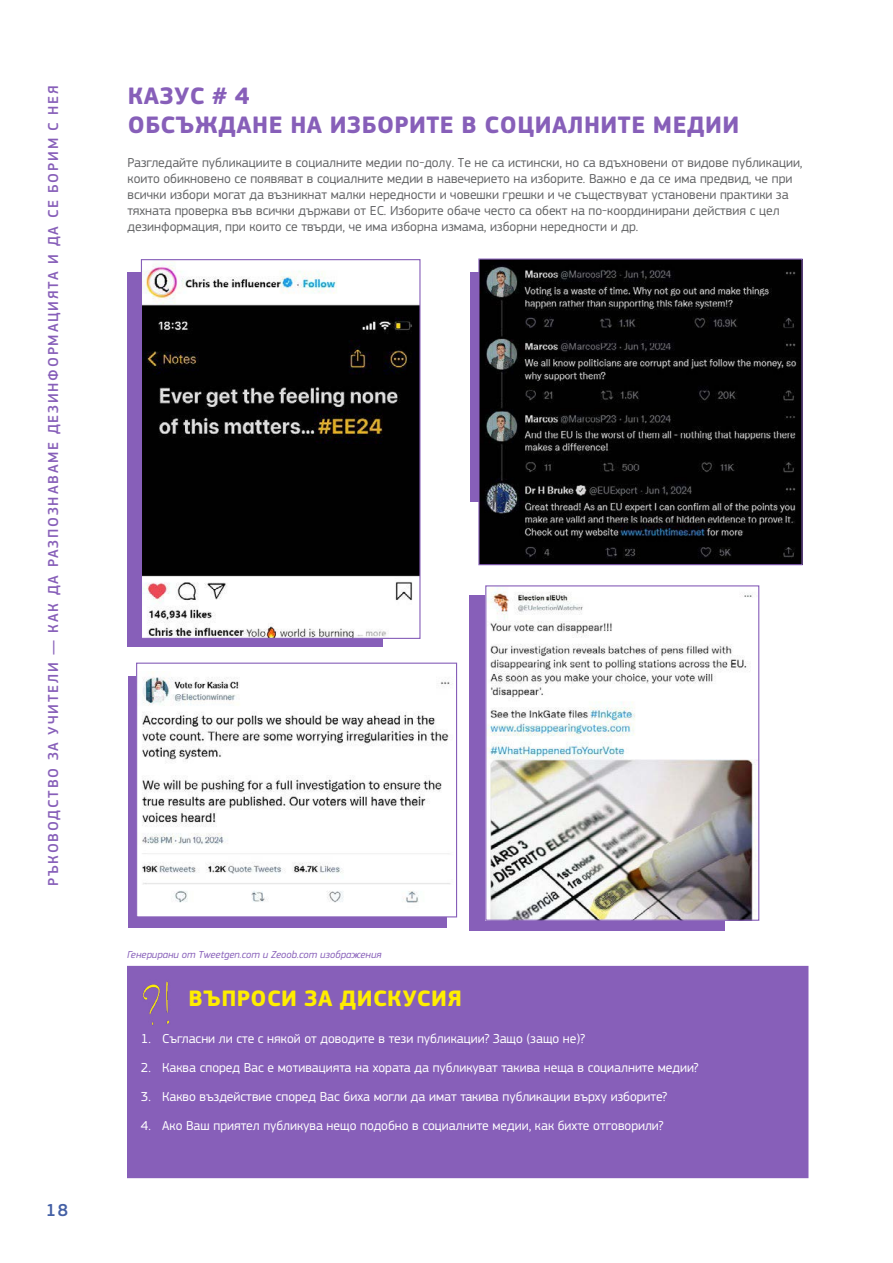
<style>
.page{position:relative;width:893px;height:1263px;background:#fff}
.page>*{position:absolute;margin:0;border:0;box-sizing:border-box;transform-origin:0 0}
.Heading_2_H2_16pt_fo{font:700 24.75px/29.7px "EC Square Sans Pro";letter-spacing:.02em;color:#875fb9}
.Heading_2_H2_16pt{font:700 23.25px "EC Square Sans Pro";letter-spacing:.02em;color:#ffed00}
.t1{font:500 18px "EC Square Sans Pro";color:#4460a5}
.t2{font:500 15px "EC Square Sans Pro";letter-spacing:.12em;color:#875fb9}
.Body_text_P{font:13.5px/16.2px "EC Square Sans Pro";color:#646567}
.t3{font:13.5px "EC Square Sans Pro";color:#fff}
.NB_P{font:italic 10.5px "EC Square Sans Pro";color:#875fb9}
</style>
<div class="page">
<div style="left:470px;top:595px;width:255px;height:336px;background:#875fb9"></div>
<div style="left:128px;top:272px;width:255px;height:374px;background:#875fb9"></div>
<div style="left:128px;top:676px;width:318px;height:252px;background:#875fb9"></div>
<div style="left:470px;top:272px;width:319px;height:230px;background:#875fb9"></div>
<hr style="left:892px;top:0;width:1px;height:160px;background:#004494">
<img style="left:143px;top:262px;width:276px;height:375px">
<div style="left:141px;top:259px;width:280px;height:380px;border:1px solid #875fb9"></div>
<img style="left:480px;top:260px;width:321px;height:303px">
<div style="left:478px;top:258px;width:325px;height:307px;border:1px solid #875fb9"></div>
<img style="left:138px;top:672px;width:315px;height:243px">
<div style="left:136px;top:663px;width:321px;height:254px;border:1px solid #875fb9"></div>
<img style="left:487px;top:588px;width:270px;height:331px">
<div style="left:485px;top:585px;width:274px;height:336px;border:1px solid #875fb9"></div>
<div style="left:128px;top:966px;width:680px;height:211px;background:#875fb9"></div>
<div style="left:127px;top:966px;width:681px;height:212px;border:1px solid #875fb9"></div>
<img style="left:142px;top:981px;width:28px;height:44px">
<p class="t2" style="left:44px;top:886px;width:802px;rotate:-90deg">РЪКОВОДСТВО ЗА УЧИТЕЛИ — КАК ДА РАЗПОЗНАВАМЕ ДЕЗИНФОРМАЦИЯТА И ДА СЕ БОРИМ С НЕЯ</p>
<h3 class="t1" style="left:46px;top:1199px;width:24px">18</h3>
<h2 class="Heading_2_H2_16pt_fo" style="left:128px;top:81px;width:613px">КАЗУС # 4<br>ОБСЪЖДАНЕ НА ИЗБОРИТЕ В СОЦИАЛНИТЕ МЕДИИ</h2>
<p class="Body_text_P" style="left:128px;top:154px;width:676px">Разгледайте публикациите в социалните медии по-долу. Те не са истински, но са вдъхновени от видове публикации, които обикновено се появяват в социалните медии в навечерието на изборите. Важно е да се има предвид, че при всички избори могат да възникнат малки нередности и човешки грешки и че съществуват установени практики за тяхната проверка във всички държави от ЕС. Изборите обаче често са обект на по-координирани действия с цел дезинформация, при които се твърди, че има изборна измама, изборни нередности и др.</p>
<p class="NB_P" style="left:127px;top:949px;width:256px">Генерирани от Tweetgen.com и Zeoob.com изображения</p>
<h2 class="Heading_2_H2_16pt" style="left:189px;top:984px;width:275px">ВЪПРОСИ ЗА ДИСКУСИЯ</h2>
<p class="t3" style="left:141px;top:1031px;width:446px">1. Съгласни ли сте с някой от доводите в тези публикации? Защо (защо не)?</p>
<p class="t3" style="left:141px;top:1060px;width:559px">2. Каква според Вас е мотивацията на хората да публикуват такива неща в социалните медии?</p>
<p class="t3" style="left:141px;top:1089px;width:528px">3. Какво въздействие според Вас биха могли да имат такива публикации върху изборите?</p>
<p class="t3" style="left:141px;top:1118px;width:524px">4. Ако Ваш приятел публикува нещо подобно в социалните медии, как бихте отговорили?</p>
</div>
